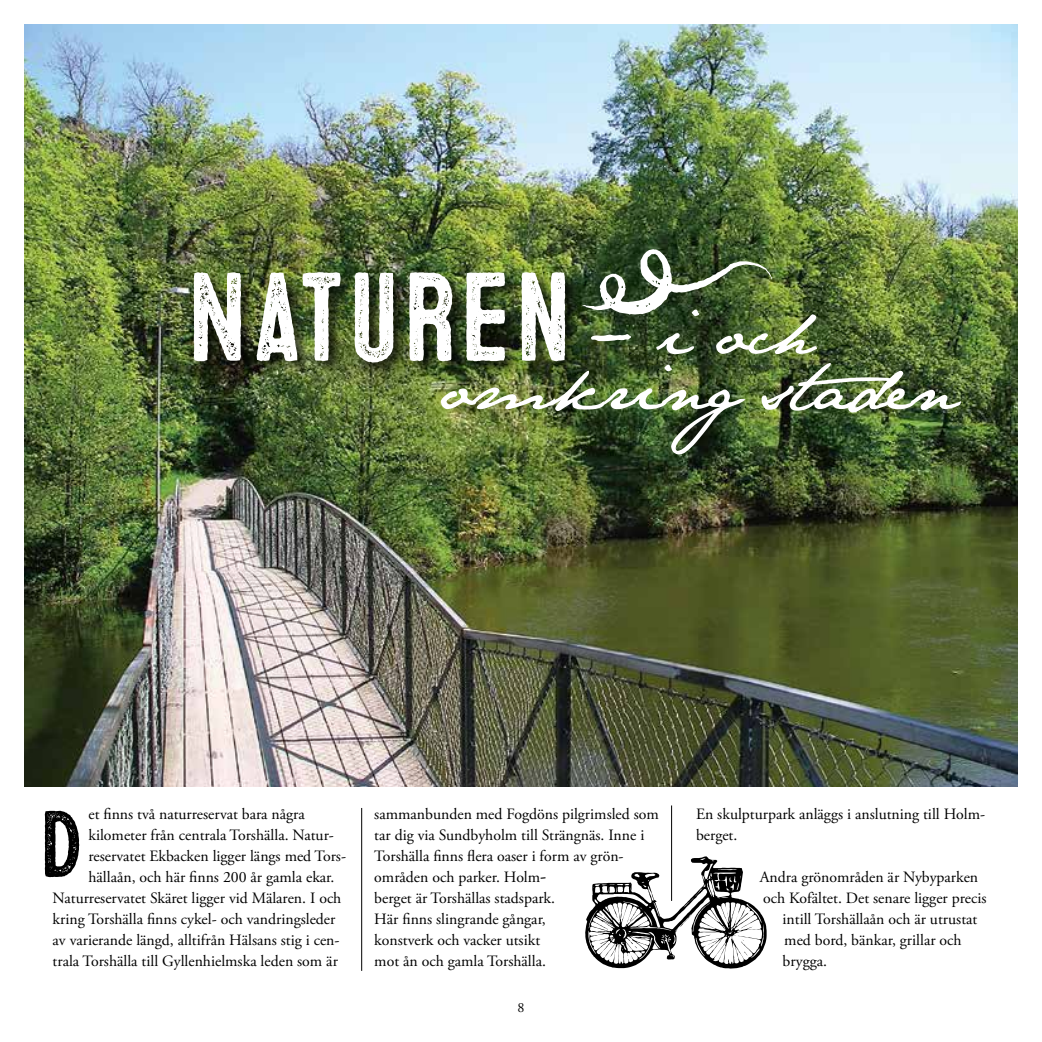
<style>
.page{position:relative;width:1042px;height:1042px;background:#fff}
.page>*{position:absolute;margin:0;border:0;box-sizing:border-box;transform-origin:0 0}
.t1{font:126px "Microbrew Three";letter-spacing:-.01em;color:#fff}
.t2{font:94.33px "Microbrew Three";color:#000}
.t3{font:66.5px/55.1px "Jane Austen";color:#fff;text-align:center}
.t4{font:15.75px/21px "Adobe Garamond Pro";color:#000}
.t5{font:14px "Adobe Garamond Pro";color:#000}
.s1{font-size:19.25px}
</style>
<div class="page">
<img style="left:25px;top:25px;width:992px;height:761px">
<hr style="left:361px;top:808px;width:1px;height:163px;background:#000">
<hr style="left:671px;top:805px;width:1px;height:96px;background:#000">
<div style="left:191px;top:270px;width:391px;height:108px;background:#000;opacity:.75"></div>
<svg style="left:585px;top:856px;width:181px;height:112px"></svg>
<svg style="left:581px;top:249px;width:191px;height:66px"></svg>
<h1 class="t1" style="left:184px;top:246px;width:391px">NATUREN</h1>
<h3 class="t3" style="left:441px;top:303px;width:516px">– i och omkringstaden</h3>
<p class="t4" style="left:88px;top:804px;width:218px">et finns två naturreservat bara några</p>
<p class="t4" style="left:88px;top:825px;width:247px">kilometer från centrala Torshälla. Natur-</p>
<p class="t4" style="left:88px;top:846px;width:259px">reservatet Ekbacken ligger längs med Tors-</p>
<p class="t4" style="left:88px;top:867px;width:248px">hällaån, och här finns 200 år gamla ekar.</p>
<p class="t4" style="left:53px;top:888px;width:290px">Naturreservatet Skäret ligger vid Mälaren. I och</p>
<p class="t4" style="left:53px;top:909px;width:284px">kring Torshälla finns cykel- och vandringsleder</p>
<p class="t4" style="left:53px;top:930px;width:288px">av varierande längd, alltifrån Hälsans stig i cen-</p>
<p class="t4" style="left:53px;top:951px;width:287px">trala Torshälla till Gyllenhielmska leden som är</p>
<h2 class="t2" style="left:38px;top:791px;width:46px">D</h2>
<p class="t4" style="left:374px;top:804px;width:286px">sammanbunden med Fogdöns pilgrimsled som tar dig via Sundbyholm till Strängnäs. Inne i Torshälla finns flera oaser i form av grön&shy;områden och parker. Holm<span class="s1">-<br></span>berget är Torshällas stadspark.<br>Här finns slingrande gångar,<br>konstverk och vacker utsikt<br>mot ån och gamla Torshälla.</p>
<p class="t4" style="left:696px;top:804px;width:291px">En skulpturpark anläggs i anslutning till Holm&shy;berget.</p>
<p class="t4" style="left:760px;top:867px;width:220px">Andra grönområden är Nybyparken</p>
<p class="t4" style="left:763px;top:888px;width:225px">och Kofältet. Det senare ligger precis</p>
<p class="t4" style="left:782px;top:909px;width:196px">intill Torshällaån och är utrustat</p>
<p class="t4" style="left:784px;top:930px;width:179px">med bord, bänkar, grillar och</p>
<p class="t4" style="left:782px;top:951px;width:46px">brygga.</p>
<p class="t5" style="left:517px;top:999px;width:8px">8</p>
</div>
